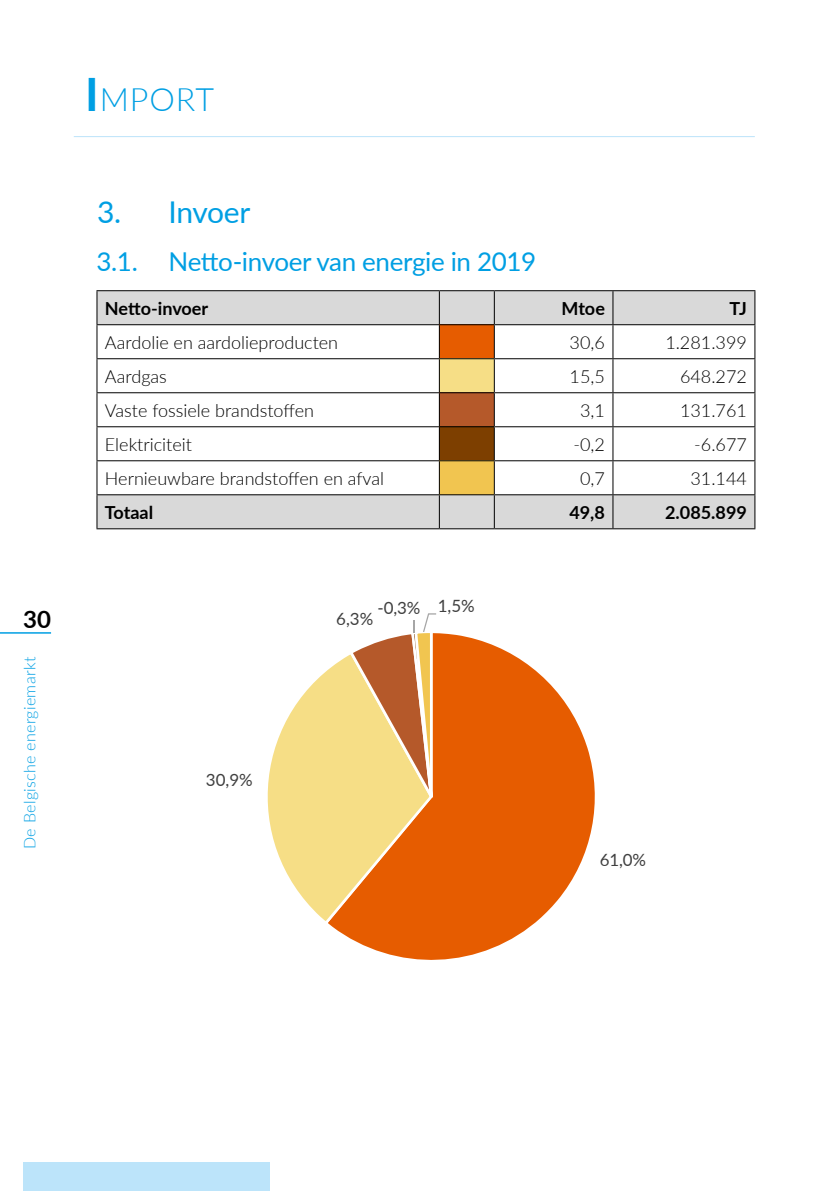
<style>
.page{position:relative;width:840px;height:1191px;background:#fff}
.page>*{position:absolute;margin:0;border:0;box-sizing:border-box;transform-origin:0 0}
.t1{font:300 32.2px "Lato";letter-spacing:.03em;color:#009fe3}
.T1{font:30px "Lato";letter-spacing:-.02em;color:#009fe3}
.T2{font:26px "Lato";letter-spacing:-.015em;color:#009fe3}
.t2{font:700 24px "Lato";color:#000}
.txt{font:300 18px "Lato";color:#000}
.txt-2{font:700 18px "Lato";color:#000}
.t3{font:17px "Lato";color:#404040}
.t4{font:300 16px "Lato";letter-spacing:.02em;color:#009fe3}
.s1{font-weight:700;font-size:46px}
</style>
<div class="page">
<div style="left:23px;top:1162px;width:246px;height:29px;background:#bce4fa"></div>
<hr style="left:74px;top:136px;width:680px;height:1px;background:#bce4fa">
<hr style="left:0;top:632px;width:51px;height:1px;background:#009fe3">
<svg style="left:329px;top:633px;width:266px;height:327px;fill:#e65c00"></svg>
<svg style="left:267px;top:651px;width:165px;height:273px;fill:#f6de86"></svg>
<svg style="left:349px;top:613px;width:87px;height:185px"></svg>
<svg style="left:97px;top:291px;width:657px;height:237px"></svg>
<div style="left:439px;top:325px;width:55px;height:34px;background:#e65c00"></div>
<div style="left:439px;top:359px;width:55px;height:34px;background:#f6de86"></div>
<div style="left:439px;top:393px;width:55px;height:34px;background:#b5592a"></div>
<div style="left:439px;top:427px;width:55px;height:34px;background:#7d3f00"></div>
<div style="left:439px;top:461px;width:55px;height:34px;background:#f1c550"></div>
<hr style="left:96px;top:290px;width:343px;height:1px;background:#000">
<hr style="left:96px;top:291px;width:1px;height:33px;background:#000">
<hr style="left:439px;top:290px;width:55px;height:1px;background:#000">
<hr style="left:438px;top:291px;width:1px;height:33px;background:#000">
<hr style="left:494px;top:290px;width:118px;height:1px;background:#000">
<hr style="left:493px;top:291px;width:1px;height:33px;background:#000">
<hr style="left:612px;top:290px;width:143px;height:1px;background:#000">
<hr style="left:612px;top:291px;width:1px;height:33px;background:#000">
<hr style="left:754px;top:291px;width:1px;height:33px;background:#000">
<hr style="left:96px;top:324px;width:343px;height:1px;background:#000">
<hr style="left:96px;top:325px;width:1px;height:33px;background:#000">
<hr style="left:438px;top:325px;width:1px;height:33px;background:#000">
<hr style="left:494px;top:324px;width:118px;height:1px;background:#000">
<hr style="left:493px;top:325px;width:1px;height:33px;background:#000">
<hr style="left:612px;top:324px;width:143px;height:1px;background:#000">
<hr style="left:612px;top:325px;width:1px;height:33px;background:#000">
<hr style="left:754px;top:325px;width:1px;height:33px;background:#000">
<hr style="left:96px;top:358px;width:343px;height:1px;background:#000">
<hr style="left:96px;top:359px;width:1px;height:33px;background:#000">
<hr style="left:438px;top:359px;width:1px;height:33px;background:#000">
<hr style="left:494px;top:358px;width:118px;height:1px;background:#000">
<hr style="left:493px;top:359px;width:1px;height:33px;background:#000">
<hr style="left:612px;top:358px;width:143px;height:1px;background:#000">
<hr style="left:612px;top:359px;width:1px;height:33px;background:#000">
<hr style="left:754px;top:359px;width:1px;height:33px;background:#000">
<hr style="left:96px;top:392px;width:343px;height:1px;background:#000">
<hr style="left:96px;top:393px;width:1px;height:33px;background:#000">
<hr style="left:438px;top:393px;width:1px;height:33px;background:#000">
<hr style="left:494px;top:392px;width:118px;height:1px;background:#000">
<hr style="left:493px;top:393px;width:1px;height:33px;background:#000">
<hr style="left:612px;top:392px;width:143px;height:1px;background:#000">
<hr style="left:612px;top:393px;width:1px;height:33px;background:#000">
<hr style="left:754px;top:393px;width:1px;height:33px;background:#000">
<hr style="left:96px;top:426px;width:343px;height:1px;background:#000">
<hr style="left:96px;top:427px;width:1px;height:33px;background:#000">
<hr style="left:438px;top:427px;width:1px;height:33px;background:#000">
<hr style="left:494px;top:426px;width:118px;height:1px;background:#000">
<hr style="left:493px;top:427px;width:1px;height:33px;background:#000">
<hr style="left:612px;top:426px;width:143px;height:1px;background:#000">
<hr style="left:612px;top:427px;width:1px;height:33px;background:#000">
<hr style="left:754px;top:427px;width:1px;height:33px;background:#000">
<hr style="left:96px;top:460px;width:343px;height:1px;background:#000">
<hr style="left:96px;top:461px;width:1px;height:33px;background:#000">
<hr style="left:438px;top:461px;width:1px;height:33px;background:#000">
<hr style="left:494px;top:460px;width:118px;height:1px;background:#000">
<hr style="left:493px;top:461px;width:1px;height:33px;background:#000">
<hr style="left:612px;top:460px;width:143px;height:1px;background:#000">
<hr style="left:612px;top:461px;width:1px;height:33px;background:#000">
<hr style="left:754px;top:461px;width:1px;height:33px;background:#000">
<hr style="left:96px;top:495px;width:1px;height:33px;background:#000">
<hr style="left:438px;top:495px;width:1px;height:33px;background:#000">
<hr style="left:493px;top:495px;width:1px;height:33px;background:#000">
<hr style="left:612px;top:495px;width:1px;height:33px;background:#000">
<hr style="left:754px;top:495px;width:1px;height:33px;background:#000">
<hr style="left:96px;top:528px;width:343px;height:1px;background:#000">
<hr style="left:439px;top:528px;width:55px;height:1px;background:#000">
<hr style="left:494px;top:528px;width:118px;height:1px;background:#000">
<hr style="left:612px;top:528px;width:143px;height:1px;background:#000">
<hr style="left:439px;top:324px;width:55px;height:1px;background:#000">
<hr style="left:439px;top:358px;width:55px;height:1px;background:#000">
<hr style="left:439px;top:392px;width:55px;height:1px;background:#000">
<hr style="left:439px;top:426px;width:55px;height:1px;background:#000">
<hr style="left:439px;top:460px;width:55px;height:1px;background:#000">
<hr style="left:96px;top:494px;width:343px;height:1px;background:#000">
<hr style="left:439px;top:494px;width:55px;height:1px;background:#000">
<hr style="left:494px;top:494px;width:118px;height:1px;background:#000">
<hr style="left:612px;top:494px;width:143px;height:1px;background:#000">
<h3 class="t2" style="left:23px;top:602px;width:29px">30</h3>
<p class="t4" style="left:19px;top:849px;width:194px;rotate:-90deg">De Belgische energiemarkt</p>
<h1 class="t1" style="left:85px;top:77px;width:130px"><span class="s1">I</span>MPORT</h1>
<p class="T1" style="left:97px;top:190px;width:155px">3. Invoer</p>
<p class="T2" style="left:96px;top:243px;width:441px">3.1. Netto-invoer van energie in 2019</p>
<p class="txt-2" style="left:105px;top:295px;width:105px">Netto-invoer</p>
<p class="txt-2" style="left:561px;top:295px;width:45px">Mtoe</p>
<p class="txt-2" style="left:729px;top:295px;width:19px">TJ</p>
<p class="txt" style="left:105px;top:330px;width:234px">Aardolie en aardolieproducten</p>
<p class="txt" style="left:569px;top:330px;width:37px">30,6</p>
<p class="txt" style="left:665px;top:330px;width:83px">1.281.399</p>
<p class="txt" style="left:105px;top:364px;width:63px">Aardgas</p>
<p class="txt" style="left:569px;top:364px;width:37px">15,5</p>
<p class="txt" style="left:679px;top:364px;width:68px">648.272</p>
<p class="txt" style="left:105px;top:398px;width:210px">Vaste fossiele brandstoffen</p>
<p class="txt" style="left:579px;top:398px;width:26px">3,1</p>
<p class="txt" style="left:679px;top:398px;width:68px">131.761</p>
<p class="txt" style="left:105px;top:432px;width:88px">Elektriciteit</p>
<p class="txt" style="left:573px;top:432px;width:33px">-0,2</p>
<p class="txt" style="left:693px;top:432px;width:54px">-6.677</p>
<p class="txt" style="left:105px;top:466px;width:280px">Hernieuwbare brandstoffen en afval</p>
<p class="txt" style="left:579px;top:466px;width:26px">0,7</p>
<p class="txt" style="left:690px;top:466px;width:58px">31.144</p>
<p class="txt-2" style="left:105px;top:499px;width:50px">Totaal</p>
<p class="txt-2" style="left:569px;top:499px;width:37px">49,8</p>
<p class="txt-2" style="left:664px;top:499px;width:83px">2.085.899</p>
<p class="t3" style="left:206px;top:767px;width:48px">30,9%</p>
<p class="t3" style="left:377px;top:596px;width:99px">‐0,3% 1,5%</p>
<p class="t3" style="left:336px;top:606px;width:38px">6,3%</p>
<p class="t3" style="left:599px;top:847px;width:48px">61,0%</p>
</div>
